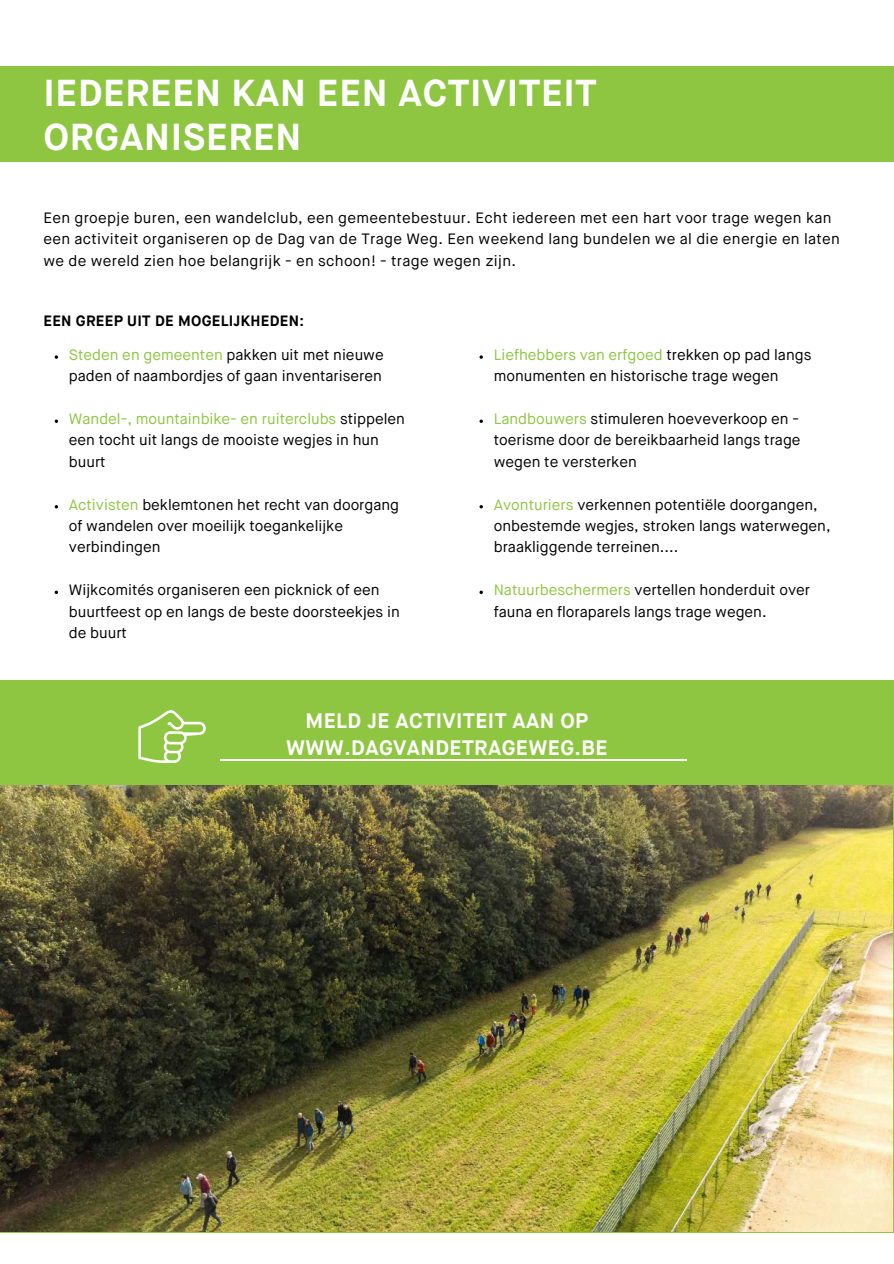
<style>
.page{position:relative;width:894px;height:1264px;background:#fff}
.page>*{position:absolute;margin:0;border:0;box-sizing:border-box;transform-origin:0 0}
.t1{font:700 37.5px/43.8px "Maison Neue";letter-spacing:.02em;color:#fff}
.t2{font:700 21px/27px "Maison Neue";letter-spacing:.02em;color:#fff;text-align:center}
.t3{font:15px/21.3px "Maison Neue";color:#000}
.t4{font:15px/21.3px "Maison Neue";letter-spacing:.02em;color:#000}
.t5{font:700 15px "Maison Neue";letter-spacing:.02em;color:#000}
.s1{color:#8ec641}
</style>
<div class="page">
<div style="left:0;top:0;width:892px;height:1262px;background:#8ec641"></div>
<img style="left:0;top:785px;width:892px;height:446px">
<div style="left:0;top:0;width:892px;height:65px;background:#fff"></div>
<div style="left:0;top:1233px;width:892px;height:29px;background:#fff"></div>
<svg style="left:138px;top:710px;width:68px;height:53px"></svg>
<hr style="left:220px;top:759px;width:466px;height:1px;background:#fff">
<div style="left:0;top:162px;width:893px;height:518px;background:#fff"></div>
<svg style="left:55px;top:355px;width:3px;height:4px"></svg>
<svg style="left:55px;top:419px;width:3px;height:4px"></svg>
<svg style="left:55px;top:590px;width:3px;height:4px"></svg>
<h1 class="t1" style="left:43px;top:74px;width:554px">IEDEREEN KAN EEN ACTIVITEIT<br>ORGANISEREN</h1>
<p class="t4" style="left:43px;top:208px;width:797px">Een groepje buren, een wandelclub, een gemeentebestuur. Echt iedereen met een hart voor trage wegen kan een activiteit organiseren op de Dag van de Trage Weg. Een weekend lang bundelen we al die energie en laten we de wereld zien hoe belangrijk - en schoon! - trage wegen zijn.</p>
<p class="t5" style="left:43px;top:315px;width:262px">EEN GREEP UIT DE MOGELIJKHEDEN:</p>
<p class="t3" style="left:69px;top:345px;width:316px"><span class="s1">Steden en gemeenten</span> pakken uit met nieuwe paden of naambordjes of gaan inventariseren</p>
<p class="t3" style="left:69px;top:409px;width:337px"><span class="s1">Wandel-, mountainbike- en ruiterclubs</span> stippelen een tocht uit langs de mooiste wegjes in hun buurt</p>
<p class="t3" style="left:69px;top:495px;width:332px"><span class="s1">Activisten</span> beklemtonen het recht van doorgang of wandelen over moeilijk toegankelijke verbindingen</p>
<p class="t3" style="left:69px;top:580px;width:332px">Wijkcomités organiseren een picknick of een buurtfeest op en langs de beste doorsteekjes in de buurt</p>
<p class="t3" style="left:493px;top:345px;width:319px"><span class="s1">Liefhebbers van erfgoed</span> trekken op pad langs monumenten en historische trage wegen</p>
<p class="t3" style="left:493px;top:409px;width:308px;text-align:justify"><span class="s1">Landbouwers</span> stimuleren hoeveverkoop en - toerisme door de bereikbaarheid langs trage wegen te versterken</p>
<p class="t3" style="left:493px;top:495px;width:338px"><span class="s1">Avonturiers</span> verkennen potentiële doorgangen, onbestemde wegjes, stroken langs waterwegen, braakliggende terreinen....</p>
<p class="t3" style="left:493px;top:580px;width:318px"><span class="s1">Natuurbeschermers</span> vertellen honderduit over fauna en floraparels langs trage wegen.</p>
<h2 class="t2" style="left:286px;top:708px;width:323px">MELD JE ACTIVITEIT AAN OP<br>WWW.DAGVANDETRAGEWEG.BE</h2>
</div>
